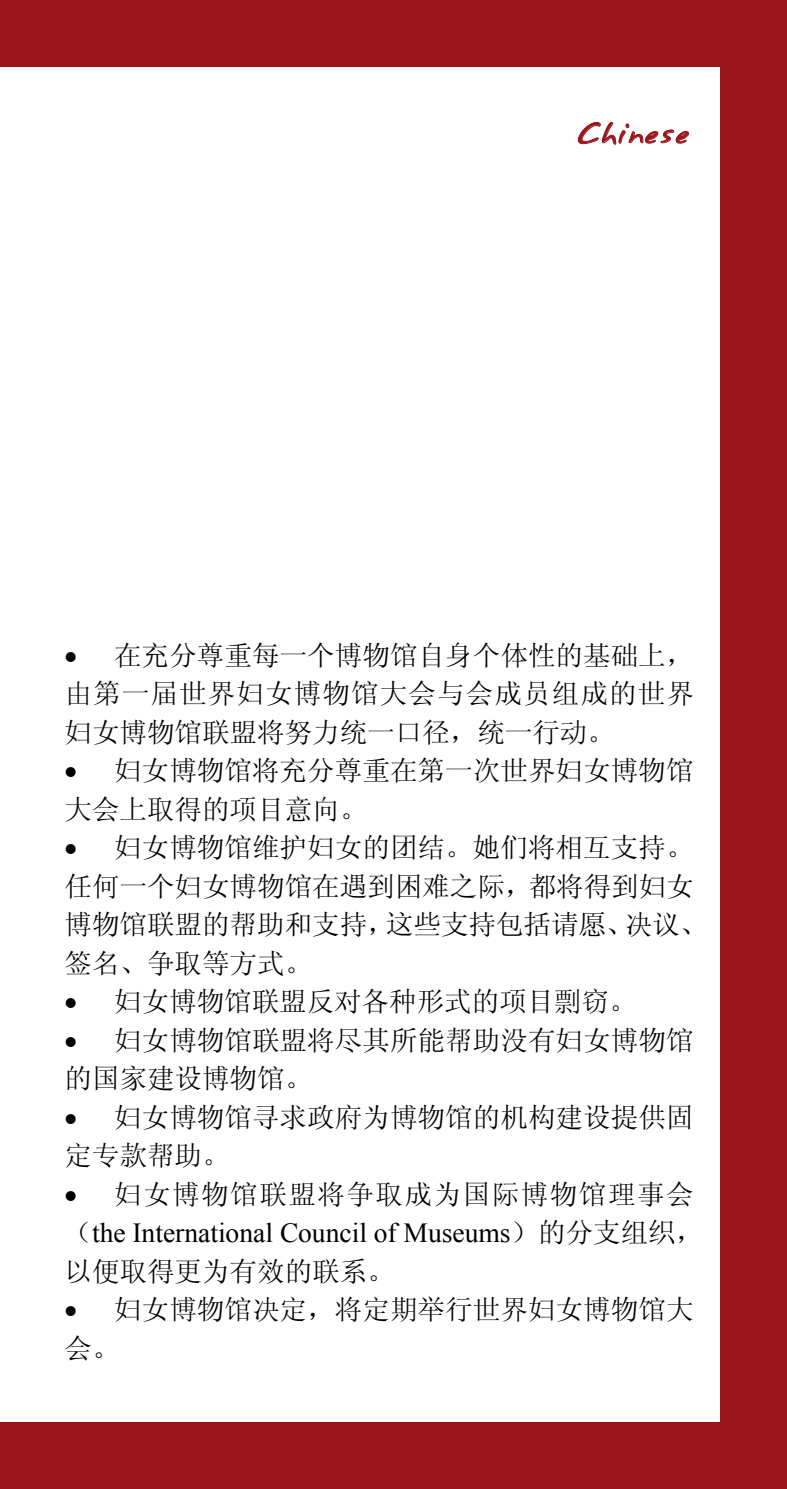
<style>
.page{position:relative;width:787px;height:1489px;background:#fff}
.page>*{position:absolute;margin:0;border:0;box-sizing:border-box;transform-origin:0 0}
.t1{font:27.5px/38.5px "Sim Sun";color:#000}
.t2{font:27.5px "Times New Roman";color:#000}
.t3{font:27.5px "Sim Sun";letter-spacing:.055em;color:#000}
.t4{font:25px "Annifont";color:#9a141b}
.s1{font-family:"Sim Sun"}
</style>
<div class="page">
<div style="left:0;top:0;width:787px;height:1488px;background:#9a141b"></div>
<div style="left:0;top:67px;width:719px;height:1354px;background:#fff"></div>
<svg style="left:577px;top:122px;width:112px;height:23px"></svg>
<p class="t4" style="left:576px;top:112px;width:114px">Chinese</p>
<p class="t1" style="left:64px;top:635px;width:631px;text-align:justify">• 在充分尊重每一个博物馆自身个体性的基础上，由第一届世界妇女博物馆大会与会成员组成的世界妇女博物馆联盟将努力统一口径，统一行动。</p>
<p class="t1" style="left:64px;top:751px;width:630px">• 妇女博物馆将充分尊重在第一次世界妇女博物馆大会上取得的项目意向。</p>
<p class="t1" style="left:64px;top:828px;width:644px">• 妇女博物馆维护妇女的团结。她们将相互支持。任何一个妇女博物馆在遇到困难之际，都将得到妇女博物馆联盟的帮助和支持，这些支持包括请愿、决议、签名、争取等方式。</p>
<p class="t1" style="left:65px;top:982px;width:574px">• 妇女博物馆联盟反对各种形式的项目剽窃。</p>
<p class="t1" style="left:65px;top:1020px;width:630px">• 妇女博物馆联盟将尽其所能帮助没有妇女博物馆的国家建设博物馆。</p>
<p class="t1" style="left:65px;top:1097px;width:630px">• 妇女博物馆寻求政府为博物馆的机构建设提供固定专款帮助。</p>
<p class="t3" style="left:65px;top:1180px;width:630px">• 妇女博物馆联盟将争取成为国际博物馆理事会</p>
<p class="t2" style="left:65px;top:1214px;width:640px"><span class="s1">（</span>the International Council of Museums<span class="s1">）的分支组织，</span></p>
<p class="t1" style="left:65px;top:1251px;width:332px">以便取得更为有效的联系。</p>
<p class="t1" style="left:65px;top:1290px;width:630px">• 妇女博物馆决定，将定期举行世界妇女博物馆大会。</p>
</div>
